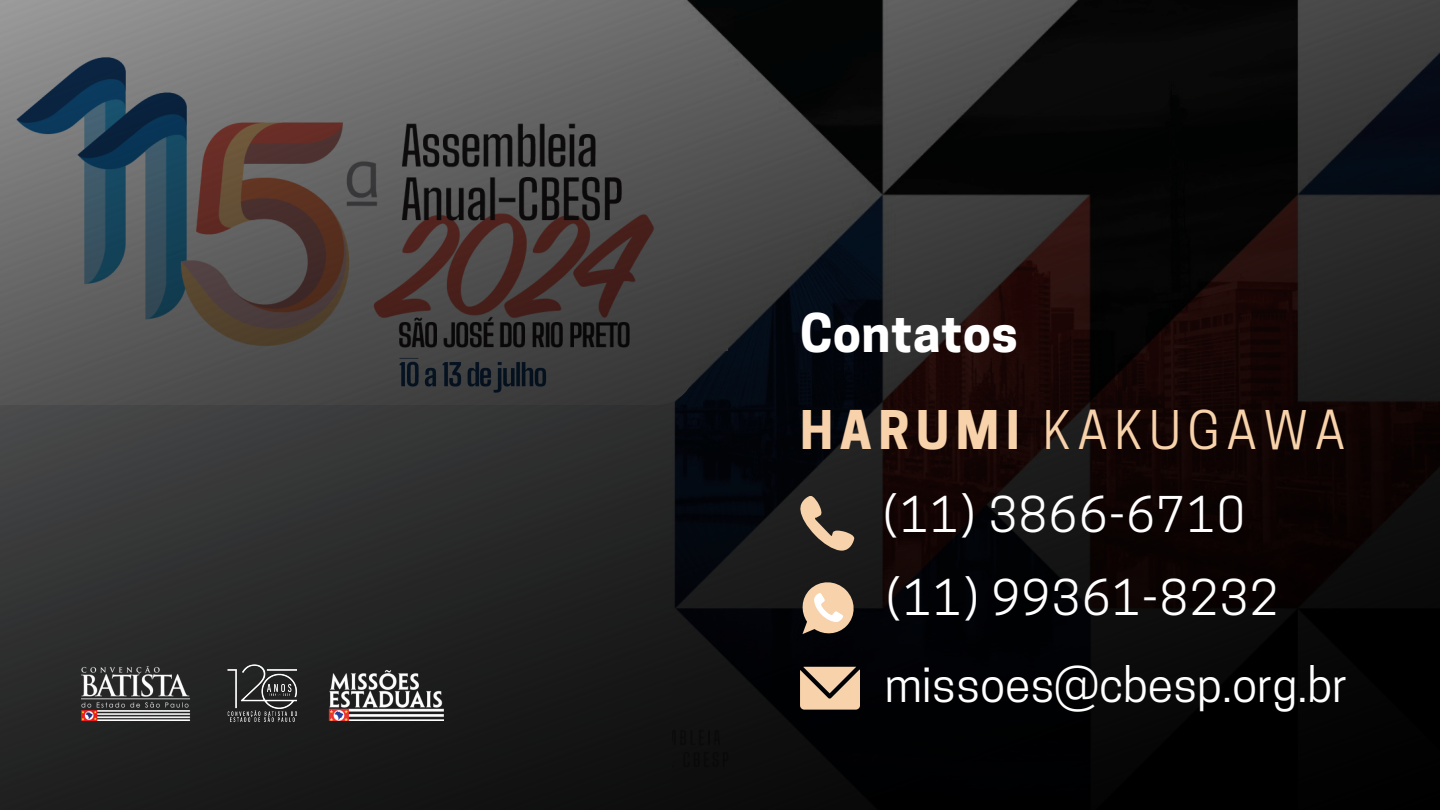
<style>
.page{position:relative;width:1440px;height:810px;background:#fff}
.page>*{position:absolute;margin:0;border:0;box-sizing:border-box;transform-origin:0 0}
.t1{font:50px "Cooper Hewitt";letter-spacing:.13em;color:#f7d2aa}
.t2{font:700 50px "Cooper Hewitt";letter-spacing:.01em;color:#fff}
.t3{font:46.3px "Cooper Hewitt";letter-spacing:.05em;color:#fff}
.t4{font:46.3px "Cooper Hewitt";color:#fff}
.s1{font-weight:700}
</style>
<div class="page">
<img style="left:672px;top:0;width:768px;height:810px">
<div style="left:0;top:405px;width:672px;height:405px;background:linear-gradient(to bottom,#3b3c3c,#131313)"></div>
<svg style="left:0;top:0;width:695px;height:405px;background:#636363"></svg>
<img style="left:0;top:46px;width:728px;height:304px">
<img style="left:399px;top:356px;width:147px;height:39px">
<svg style="left:518px;top:389px;width:35px;height:9px"></svg>
<img style="left:224px;top:658px;width:75px;height:71px">
<img style="left:81px;top:667px;width:113px;height:54px">
<img style="left:328px;top:668px;width:115px;height:53px">
<svg style="left:800px;top:667px;width:60px;height:42px;background:#d4b492"></svg>
<svg style="left:800px;top:496px;width:54px;height:54px;background:#6d5f51"></svg>
<svg style="left:800px;top:580px;width:56px;height:55px;background:#ad9781"></svg>
<p class="t2" style="left:800px;top:315px;width:219px">Contatos</p>
<p class="t1" style="left:800px;top:412px;width:546px"><span class="s1">HARUMI</span> KAKUGAWA</p>
<h1 class="t3" style="left:884px;top:497px;width:363px">(11) 3866-6710</h1>
<p class="t3" style="left:887px;top:581px;width:393px">(11) 99361-8232</p>
<p class="t4" style="left:885px;top:668px;width:464px">missoes@cbesp.org.br</p>
</div>
